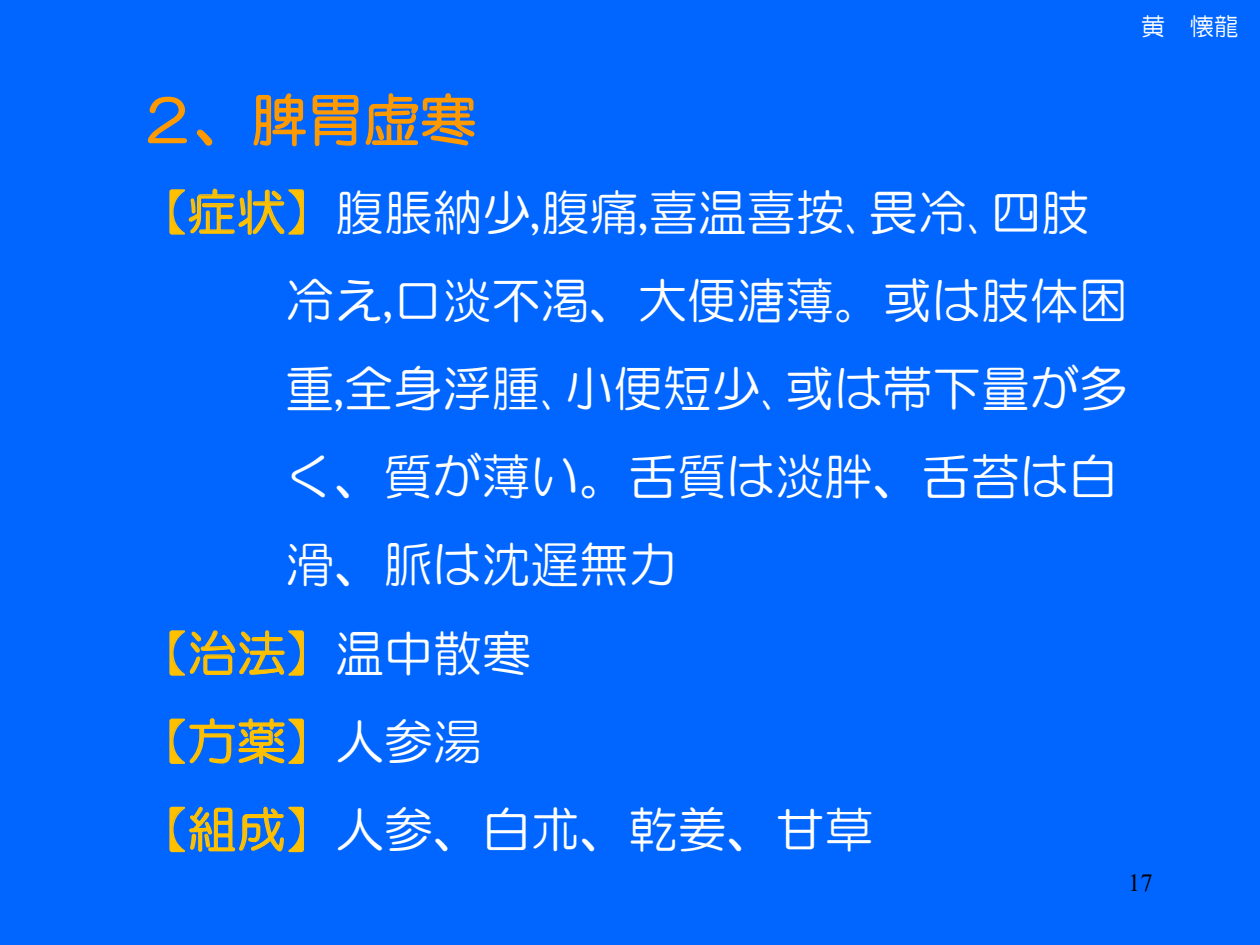
<style>
.page{position:relative;width:1260px;height:945px;background:#06f}
.page>*{position:absolute;margin:0;border:0;box-sizing:border-box;transform-origin:0 0}
.t1{font:56.18px "HG Maru Gothic MPRO";color:#f90}
.t2{font:49px "HG Maru Gothic MPRO";color:#fff}
.t3{font:49px "HG Maru Gothic MPRO";color:#ffc000}
.t4{font:24.5px "HG Maru Gothic MPRO";color:#fff}
.t5{font:24.5px "Times New Roman";color:#000}
.s1{color:#ffc000}
.s2{color:#fff}
</style>
<div class="page">
<svg style="left:147px;top:96px;width:40px;height:48px"></svg>
<svg style="left:196px;top:130px;width:16px;height:16px"></svg>
<svg style="left:254px;top:93px;width:221px;height:54px"></svg>
<svg style="left:169px;top:188px;width:135px;height:47px"></svg>
<svg style="left:169px;top:630px;width:135px;height:46px"></svg>
<svg style="left:169px;top:718px;width:135px;height:47px"></svg>
<svg style="left:169px;top:806px;width:135px;height:47px"></svg>
<p class="t4" style="left:1141px;top:14px;width:100px">黄 懐龍</p>
<p class="t1" style="left:139px;top:92px;width:339px">２、脾胃虚寒</p>
<p class="t2" style="left:139px;top:187px;width:953px"><span class="s1">【症状】</span>腹脹納少,腹痛,喜温喜按､畏冷､四肢</p>
<p class="t2" style="left:286px;top:276px;width:844px">冷え,口淡不渇、大便溏薄。或は肢体困</p>
<p class="t2" style="left:286px;top:364px;width:844px">重,全身浮腫､小便短少､或は帯下量が多</p>
<p class="t2" style="left:286px;top:452px;width:834px">く、質が薄い。舌質は淡胖、舌苔は白</p>
<p class="t2" style="left:286px;top:540px;width:393px">滑、脈は沈遅無力</p>
<p class="t3" style="left:139px;top:629px;width:394px">【治法】<span class="s2">温中散寒</span></p>
<p class="t3" style="left:139px;top:717px;width:345px">【方薬】<span class="s2">人参湯</span></p>
<p class="t2" style="left:139px;top:805px;width:737px"><span class="s1">【組成】</span>人参、白朮、乾姜、甘草</p>
<p class="t5" style="left:1128px;top:866px;width:26px">17</p>
</div>
